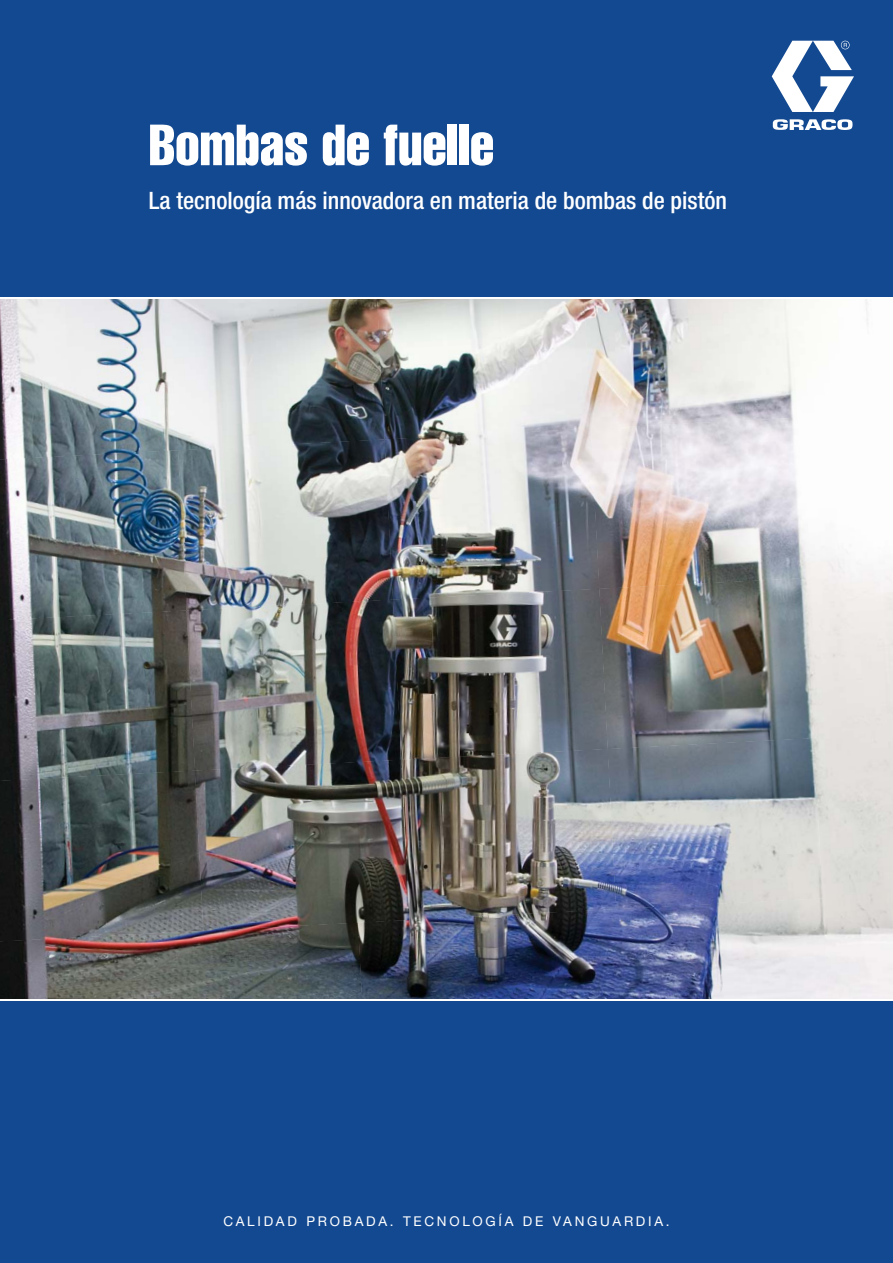
<style>
.page{position:relative;width:893px;height:1263px;background:#fff}
.page>*{position:absolute;margin:0;border:0;box-sizing:border-box;transform-origin:0 0}
.t1{font:57px "Helvetica LT Std Comp";color:#fff}
.t2{font:500 condensed 24px "Helvetica Neue LT Std";color:#fff}
.t3{font:13.5px "Helvetica Neue LT Std";letter-spacing:.2em;color:#fff}
</style>
<div class="page">
<div style="left:0;top:999px;width:893px;height:264px;background:#134991"></div>
<div style="left:0;top:0;width:893px;height:298px;background:#134991"></div>
<svg style="left:772px;top:41px;width:82px;height:89px"></svg>
<img style="left:0;top:299px;width:170px;height:151px">
<img style="left:170px;top:299px;width:207px;height:151px">
<img style="left:377px;top:299px;width:207px;height:140px">
<img style="left:584px;top:299px;width:207px;height:129px">
<img style="left:0;top:450px;width:178px;height:160px">
<img style="left:178px;top:439px;width:206px;height:171px">
<img style="left:384px;top:428px;width:207px;height:171px">
<img style="left:591px;top:418px;width:215px;height:171px">
<img style="left:0;top:610px;width:186px;height:160px">
<img style="left:186px;top:599px;width:207px;height:171px">
<img style="left:393px;top:589px;width:206px;height:170px">
<img style="left:599px;top:578px;width:215px;height:171px">
<img style="left:0;top:770px;width:195px;height:152px">
<img style="left:195px;top:759px;width:206px;height:163px">
<img style="left:401px;top:749px;width:206px;height:154px">
<img style="left:607px;top:738px;width:216px;height:165px">
<img style="left:0;top:922px;width:358px;height:77px">
<img style="left:358px;top:903px;width:361px;height:96px">
<img style="left:719px;top:898px;width:109px;height:101px">
<hr style="left:0;top:999px;width:893px;height:2px;background:#fff">
<h1 class="t1" style="left:149px;top:125px;width:347px">Bombas de fuelle</h1>
<p class="t2" style="left:149px;top:191px;width:580px">La tecnología más innovadora en materia de bombas de pistón</p>
<p class="t3" style="left:223px;top:1216px;width:448px">CALIDAD PROBADA. TECNOLOGÍA DE VANGUARDIA.</p>
</div>
